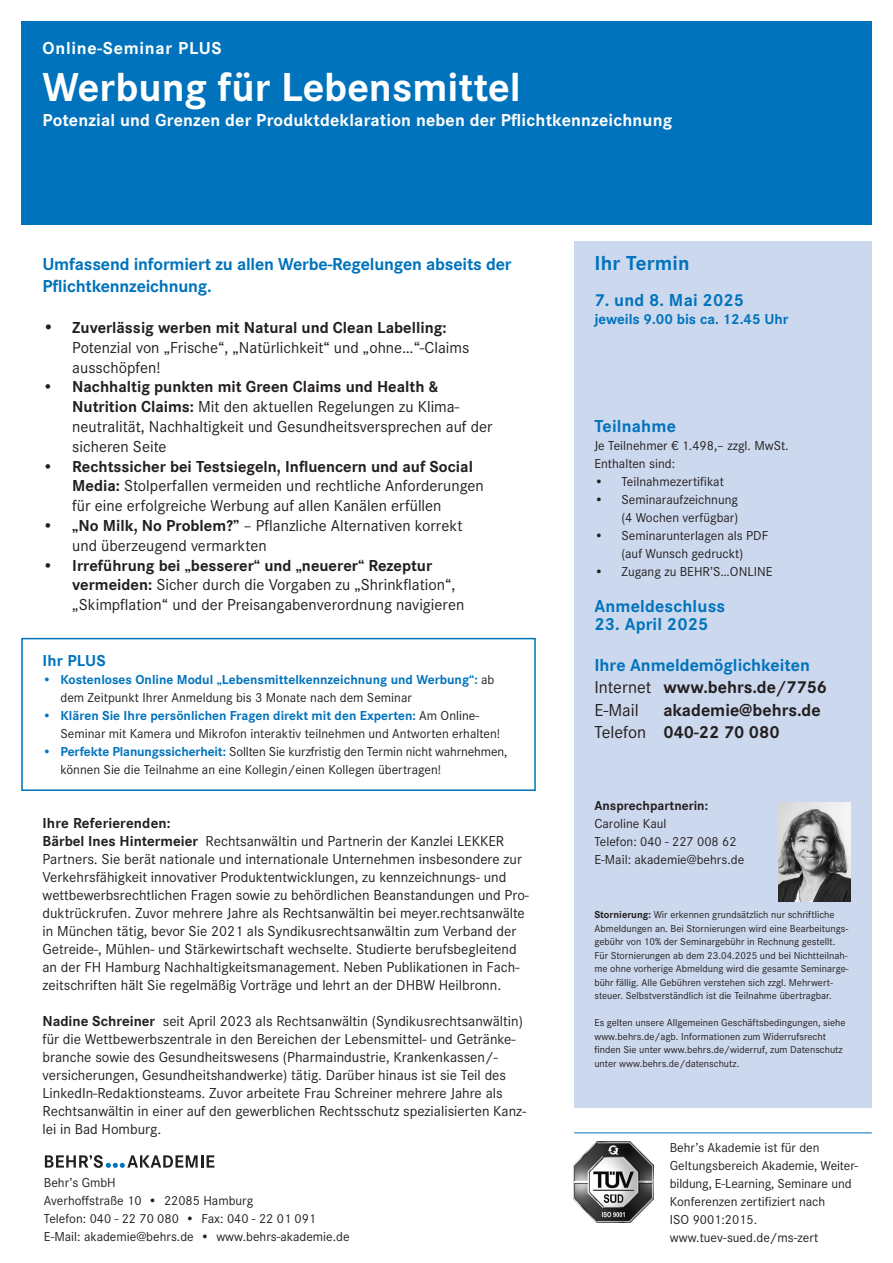
<style>
.page{position:relative;width:893px;height:1263px;background:#fff}
.page>*{position:absolute;margin:0;border:0;box-sizing:border-box;transform-origin:0 0}
.t1{font:700 42px "Corporate S";color:#fff}
.Cover___Datum{font:700 21px "Corporate S";letter-spacing:.01em;color:#0073bc}
.Cover_Aufzählung_11pt{font:700 18px/21.6px "Corporate S";letter-spacing:-.01em;color:#0073bc}
.Cover___Titel{font:700 18px "Corporate S";letter-spacing:.01em;color:#fff}
.t2{font:700 18px "Corporate S";color:#231f20}
.Überschrift_11_pt{font:700 18px "Corporate S";letter-spacing:.01em;color:#0073bc}
.Cover___Datum-2{font:700 18px "Corporate S";letter-spacing:.01em;color:#0073bc}
.Cover___Reihe{font:700 18px "Corporate S";letter-spacing:.04em;color:#fff}
.t3{font:18px "Corporate S";color:#231f20}
.t4{font:16.5px/19.8px "Corporate S";color:#231f20}
.t5{font:700 16.5px "Corporate S";color:#231f20}
.Überschrift___11pt___weiß{font:700 16.5px "Corporate S";letter-spacing:.01em;color:#0073bc}
.Fließtext_9pt{font:15px/18px "Corporate S";color:#231f20}
.Cover___Datum-3{font:700 15px "Corporate S";color:#0073bc}
.Überschrift_11_pt-2{font:700 15px "Corporate S";letter-spacing:.01em;color:#231f20}
.Überschrift___11pt___weiß-2{font:13.5px/18px "Corporate S";color:#231f20}
.Fließtext_9pt-2{font:13.5px/18px "Corporate S";color:#231f20}
.Überschrift___11pt___weiß-3{font:700 13.5px/18px "Corporate S";color:#0073bc}
.Fließtext_9pt-3{font:700 13.5px/18px "Corporate S";color:#231f20}
.Bibliografie_7pt___Kombiangebot{font:10.5px/13.5px "Corporate S";color:#231f20}
.s1{font-size:18px}
.s2{font-weight:700}
.s3{font-weight:400}
.s4{font-weight:400;color:#231f20}
.s5{color:#0073bc}
.s6{font-weight:700;color:#0073bc}
</style>
<div class="page">
<div style="left:574px;top:241px;width:298px;height:867px;background:#ccd8ed"></div>
<div style="left:21px;top:21px;width:851px;height:203px;background:#0073bc"></div>
<img style="left:779px;top:802px;width:71px;height:99px">
<img style="left:573px;top:1141px;width:81px;height:81px">
<hr style="left:574px;top:1132px;width:298px;height:1px;background:#0073bc">
<svg style="left:45px;top:1155px;width:169px;height:13px"></svg>
<div style="left:21px;top:638px;width:515px;height:153px;border:2px solid #0073bc"></div>
<p class="Cover___Reihe" style="left:43px;top:34px;width:181px">Online-Seminar PLUS</p>
<p class="t1" style="left:43px;top:53px;width:480px">Werbung für Lebensmittel</p>
<p class="Cover___Titel" style="left:43px;top:106px;width:631px">Potenzial und Grenzen der Produktdeklaration neben der Pflichtkennzeichnung</p>
<p class="Cover_Aufzählung_11pt" style="left:43px;top:252px;width:471px">Umfassend informiert zu allen Werbe-Regelungen abseits der<br>Pflichtkennzeichnung.</p>
<p class="t5" style="left:43px;top:315px;width:406px"><span class="s1">•</span> Zuverlässig werben mit Natural und Clean Labelling:</p>
<p class="t4" style="left:72px;top:336px;width:399px">Potenzial von „Frische“, „Natürlichkeit“ und „ohne…“-Claims ausschöpfen!</p>
<p class="t5" style="left:43px;top:374px;width:397px">• Nachhaltig punkten mit Green Claims und Health &amp;</p>
<p class="t4" style="left:72px;top:396px;width:389px"><span class="s2">Nutrition Claims:</span> Mit den aktuellen Regelungen zu Klima-</p>
<p class="t4" style="left:72px;top:415px;width:422px">neutralität, Nachhaltigkeit und Gesundheitsversprechen auf der sicheren Seite</p>
<p class="t4" style="left:72px;top:455px;width:413px;text-indent:-30px"><span class="s2">• Rechtssicher bei Testsiegeln, Influencern und auf Social<br>Media:</span> Stolperfallen vermeiden und rechtliche Anforderungen für eine erfolgreiche Werbung auf allen Kanälen erfüllen</p>
<p class="t4" style="left:72px;top:514px;width:392px;text-indent:-30px"><span class="s2">• „No Milk, No Problem?”</span> – Pflanzliche Alternativen korrekt und überzeugend vermarkten</p>
<p class="t5" style="left:43px;top:552px;width:391px">• Irreführung bei „besserer“ und „neuerer“ Rezeptur</p>
<p class="t4" style="left:72px;top:574px;width:394px"><span class="s2">vermeiden:</span> Sicher durch die Vorgaben zu „Shrinkflation“, „Skimpflation“ und der Preisangabenverordnung navigieren</p>
<p class="Überschrift___11pt___weiß" style="left:43px;top:648px;width:65px">Ihr PLUS</p>
<p class="Überschrift___11pt___weiß-3" style="left:61px;top:669px;width:435px;text-indent:-18px"><span class="s3">•</span> Kostenloses Online Modul „Lebensmittelkennzeichnung und Werbung“: <span class="s4">ab dem Zeitpunkt Ihrer Anmeldung bis 3 Monate nach dem Seminar</span></p>
<p class="Überschrift___11pt___weiß-2" style="left:61px;top:706px;width:441px;text-indent:-18px"><span class="s5">•</span> <span class="s6">Klären Sie Ihre persönlichen Fragen direkt mit den Experten:</span> Am Online-<br>Seminar mit Kamera und Mikrofon interaktiv teilnehmen und Antworten erhalten!</p>
<p class="Überschrift___11pt___weiß-2" style="left:61px;top:742px;width:448px;text-indent:-18px"><span class="s5">•</span> <span class="s6">Perfekte Planungssicherheit:</span> Sollten Sie kurzfristig den Termin nicht wahrnehmen, können Sie die Teilnahme an eine Kollegin/einen Kollegen übertragen!</p>
<p class="Überschrift_11_pt-2" style="left:43px;top:811px;width:130px">Ihre Referierenden:</p>
<p class="Fließtext_9pt" style="left:43px;top:831px;width:488px"><span class="s2">Bärbel Ines Hintermeier</span> Rechtsanwältin und Partnerin der Kanzlei LEKKER Partners. Sie berät nationale und internationale Unternehmen insbesondere zur Verkehrsfähigkeit innovativer Produktentwicklungen, zu kennzeichnungs- und wettbewerbsrechtlichen Fragen sowie zu behördlichen Beanstandungen und Pro&shy;duktrückrufen. Zuvor mehrere Jahre als Rechtsanwältin bei meyer.rechtsanwälte in München tätig, bevor Sie 2021 als Syndikusrechtsanwältin zum Verband der Getreide-, Mühlen- und Stärkewirtschaft wechselte. Studierte berufsbegleitend an der FH Hamburg Nachhaltigkeitsmanagement. Neben Publikationen in Fach&shy;zeitschriften hält Sie regelmäßig Vorträge und lehrt an der DHBW Heilbronn.</p>
<p class="Fließtext_9pt" style="left:43px;top:1011px;width:485px"><span class="s2">Nadine Schreiner</span> seit April 2023 als Rechtsanwältin (Syndikusrechtsanwältin) für die Wettbewerbszentrale in den Bereichen der Lebensmittel- und Getränke&shy;branche sowie des Gesundheitswesens (Pharmaindustrie, Krankenkassen/- versicherungen, Gesundheitshandwerke) tätig. Darüber hinaus ist sie Teil des LinkedIn-Redaktionsteams. Zuvor arbeitete Frau Schreiner mehrere Jahre als Rechtsanwältin in einer auf den gewerblichen Rechtsschutz spezialisierten Kanz&shy;lei in Bad Homburg.</p>
<p class="Überschrift___11pt___weiß-2" style="left:44px;top:1172px;width:73px">Behr’s GmbH</p>
<p class="Überschrift___11pt___weiß-2" style="left:44px;top:1190px;width:211px">Averhoffstraße 10 • 22085 Hamburg</p>
<p class="Überschrift___11pt___weiß-2" style="left:44px;top:1208px;width:274px">Telefon: 040 - 22 70 080 • Fax: 040 - 22 01 091</p>
<p class="Überschrift___11pt___weiß-2" style="left:44px;top:1226px;width:307px">E-Mail: akademie@behrs.de • www.behrs-akademie.de</p>
<p class="Cover___Datum" style="left:594px;top:246px;width:97px">Ihr Termin</p>
<p class="Cover___Datum-2" style="left:594px;top:286px;width:151px">7. und 8. Mai 2025</p>
<p class="Cover___Datum-3" style="left:594px;top:307px;width:196px">jeweils 9.00 bis ca. 12.45 Uhr</p>
<p class="Cover___Datum-2" style="left:594px;top:412px;width:83px">Teilnahme</p>
<p class="Fließtext_9pt-2" style="left:594px;top:436px;width:196px">Je Teilnehmer € 1.498,– zzgl. MwSt.<br>Enthalten sind:</p>
<p class="Überschrift___11pt___weiß-2" style="left:594px;top:472px;width:131px">• Teilnahmezertifikat</p>
<p class="Überschrift___11pt___weiß-2" style="left:594px;top:490px;width:145px;text-align:right">• Seminaraufzeichnung (4 Wochen verfügbar)</p>
<p class="Überschrift___11pt___weiß-2" style="left:594px;top:526px;width:175px;text-align:center">• Seminarunterlagen als PDF (auf Wunsch gedruckt)</p>
<p class="Überschrift___11pt___weiß-2" style="left:594px;top:562px;width:180px">• Zugang zu BEHR’S…ONLINE</p>
<p class="Überschrift_11_pt" style="left:594px;top:592px;width:132px">Anmeldeschluss</p>
<p class="Überschrift_11_pt" style="left:594px;top:610px;width:116px">23. April 2025</p>
<p class="Cover_Aufzählung_11pt" style="left:594px;top:652px;width:217px">Ihre Anmeldemöglichkeiten</p>
<p class="t2" style="left:594px;top:673px;width:234px"><span class="s3">Internet</span> www.behrs.de/7756</p>
<p class="t3" style="left:594px;top:696px;width:46px">E-Mail</p>
<p class="t2" style="left:663px;top:695px;width:159px">akademie@behrs.de</p>
<p class="t2" style="left:594px;top:718px;width:187px"><span class="s3">Telefon</span> 040-22 70 080</p>
<p class="Fließtext_9pt-3" style="left:594px;top:795px;width:115px">Ansprechpartnerin:<br><span class="s3">Caroline Kaul</span></p>
<p class="Fließtext_9pt-2" style="left:594px;top:832px;width:144px">Telefon: 040 - 227 008 62</p>
<p class="Fließtext_9pt-2" style="left:594px;top:850px;width:151px">E-Mail: akademie@behrs.de</p>
<p class="Bibliografie_7pt___Kombiangebot" style="left:594px;top:907px;width:256px"><span class="s2">Stornierung:</span> Wir erkennen grundsätzlich nur schriftliche Abmeldungen an. Bei Stornierungen wird eine Bearbeitungs&shy;gebühr von 10% der Seminargebühr in Rechnung gestellt.<br>Für Stornierungen ab dem 23.04.2025 und bei Nichtteilnah&shy;me ohne vorherige Abmeldung wird die gesamte Seminarge&shy;bühr fällig. Alle Gebühren verstehen sich zzgl. Mehrwert&shy;steuer. Selbstverständlich ist die Teilnahme übertragbar.</p>
<p class="Bibliografie_7pt___Kombiangebot" style="left:594px;top:1015px;width:253px">Es gelten unsere Allgemeinen Geschäftsbedingungen, siehe www.behrs.de/agb. Informationen zum Widerrufsrecht finden Sie unter www.behrs.de/widerruf, zum Datenschutz unter www.behrs.de/datenschutz.</p>
<p class="Fließtext_9pt-2" style="left:670px;top:1138px;width:190px">Behr’s Akademie ist für den<br>Geltungsbereich Akademie, Weiter&shy;bildung, E-Learning, Seminare und<br>Konferenzen zertifiziert nach</p>
<p class="Fließtext_9pt-2" style="left:670px;top:1210px;width:150px">ISO 9001:2015. www.tuev-sued.de/ms-zert</p>
</div>
